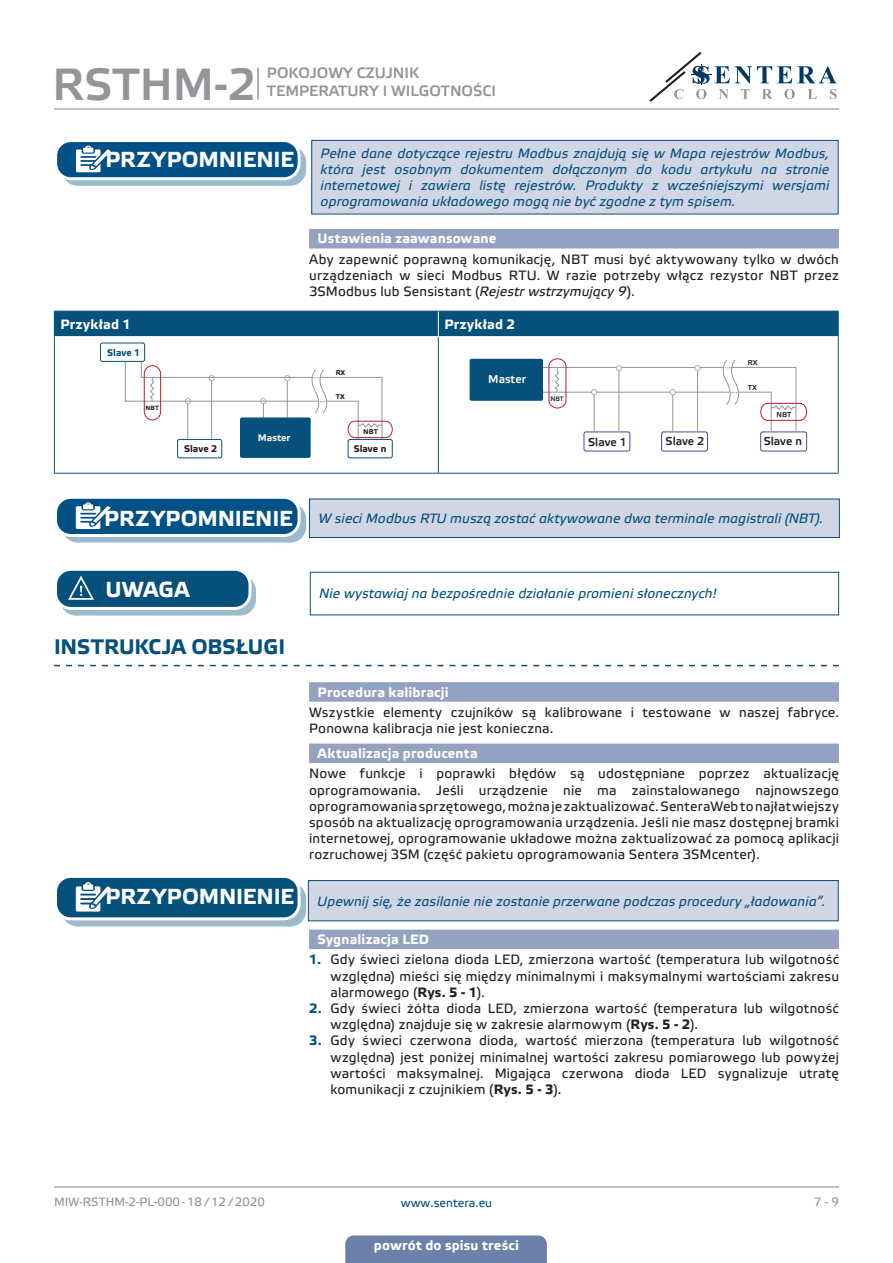
<style>
.page{position:relative;width:893px;height:1263px;background:#fff}
.page>*{position:absolute;margin:0;border:0;box-sizing:border-box;transform-origin:0 0}
.t1{font:45px "Etelka Medium Pro";color:#939598}
.t2{font:700 21.75px "Etelka Text Pro";letter-spacing:-.005em;color:#fff}
.t3{font:700 21px "Etelka Text Pro";letter-spacing:-.005em;color:#06517c}
.t4{font:15px/18px "Etelka Medium Pro";color:#939598}
.body{font:13.5px/16.2px "Etelka Text Pro";letter-spacing:.015em;color:#231f20;text-align:justify}
.attention{font:italic 13.5px/16.2px "Etelka Text Pro";letter-spacing:.01em;color:#06517c;text-align:justify}
.Number-roman{font:700 13.5px "Etelka Text Pro";letter-spacing:.015em;color:#fff}
.head-table{font:700 13.5px "Etelka Text Pro";letter-spacing:.02em;color:#fff}
.t5{font:12px "Etelka Text Pro";color:#939598}
.t6{font:12px "Etelka Text Pro";color:#06517c}
.t7{font:11.4px "Etelka Medium Pro";color:#231f20}
.t8{font:11.4px "Etelka Medium Pro";color:#fff}
.t9{font:700 9.6px "Etelka Text Pro";color:#231f20}
.t10{font:700 9.6px "Etelka Text Pro";color:#f2f3f4}
.t11{font:700 9.6px "Etelka Text Pro";color:#06517c}
.t12{font:7.2px "Etelka Medium Pro";color:#231f20}
.t13{font:700 6.9px "Etelka Text Pro";color:#231f20}
.t14{font:6.45px "Etelka Medium Pro";color:#231f20}
.t15{font:700 6.15px "Etelka Text Pro";color:#231f20}
.s1{font-style:italic}
.s2{font-weight:700;color:#06517c}
.s3{font-weight:700}
</style>
<div class="page">
<hr style="left:54px;top:108px;width:785px;height:1px;background:#939598">
<hr style="left:54px;top:1186px;width:785px;height:1px;background:#939598">
<svg style="left:649px;top:52px;width:188px;height:50px"></svg>
<div style="left:345px;top:1235px;width:202px;height:28px;background:#6c81aa"></div>
<div style="left:309px;top:229px;width:530px;height:19px;background:#94a2c2"></div>
<svg style="left:54px;top:665px;width:785px;height:1px"></svg>
<div style="left:309px;top:682px;width:530px;height:20px;background:#94a2c2"></div>
<div style="left:309px;top:743px;width:530px;height:20px;background:#94a2c2"></div>
<div style="left:309px;top:930px;width:530px;height:19px;background:#94a2c2"></div>
<div style="left:312px;top:140px;width:526px;height:74px;background:#d1d6e4"></div>
<div style="left:311px;top:140px;width:527px;height:74px;border:1px solid #06517c"></div>
<div style="left:63px;top:147px;width:243px;height:38px;background:linear-gradient(to right,#99b9cf,#9cbbd0);border-radius:15px"></div>
<div style="left:62px;top:146px;width:244px;height:40px;border:1px solid #015186;border-radius:15px"></div>
<div style="left:56px;top:141px;width:243px;height:38px;background:#015186;border-radius:15px"></div>
<div style="left:54px;top:139px;width:247px;height:41px;border:3px solid #fff;border-radius:15px"></div>
<svg style="left:76px;top:146px;width:41px;height:34px"></svg>
<hr style="left:54px;top:337px;width:1px;height:136px;background:#06517c">
<hr style="left:438px;top:337px;width:1px;height:136px;background:#06517c">
<hr style="left:838px;top:337px;width:1px;height:136px;background:#06517c">
<hr style="left:54px;top:473px;width:384px;height:1px;background:#06517c">
<hr style="left:438px;top:473px;width:401px;height:1px;background:#06517c">
<div style="left:54px;top:311px;width:785px;height:26px;background:#06517c"></div>
<hr style="left:55px;top:336px;width:383px;height:1px;background:#fff">
<hr style="left:438px;top:336px;width:400px;height:1px;background:#fff">
<div style="left:177px;top:439px;width:45px;height:19px;border:1px solid #06517c;border-radius:2px"></div>
<div style="left:348px;top:439px;width:45px;height:19px;border:1px solid #06517c;border-radius:2px"></div>
<div style="left:240px;top:417px;width:71px;height:41px;background:#06517c;border-radius:2px"></div>
<svg style="left:125px;top:347px;width:268px;height:95px"></svg>
<div style="left:100px;top:343px;width:45px;height:18px;background:#fff;border-radius:2px"></div>
<div style="left:100px;top:343px;width:45px;height:19px;border:1px solid #06517c;border-radius:2px"></div>
<div style="left:661px;top:432px;width:47px;height:19px;border:1px solid #4e439b;border-radius:2px"></div>
<hr style="left:529px;top:392px;width:201px;height:1px;background:#939598">
<hr style="left:536px;top:367px;width:188px;height:1px;background:#939598">
<div style="left:584px;top:432px;width:46px;height:19px;border:1px solid #4e439b;border-radius:2px"></div>
<div style="left:760px;top:432px;width:47px;height:19px;border:1px solid #4e439b;border-radius:2px"></div>
<div style="left:470px;top:359px;width:73px;height:42px;background:#06517c;border-radius:2px"></div>
<svg style="left:548px;top:358px;width:259px;height:74px"></svg>
<div style="left:309px;top:499px;width:530px;height:38px;background:#d1d6e4"></div>
<div style="left:309px;top:499px;width:531px;height:39px;border:1px solid #06517c"></div>
<div style="left:62px;top:504px;width:244px;height:38px;background:#9abacf;border-radius:15px"></div>
<div style="left:62px;top:503px;width:244px;height:40px;border:1px solid #015186;border-radius:15px"></div>
<div style="left:56px;top:497px;width:243px;height:38px;background:#015186;border-radius:15px"></div>
<div style="left:54px;top:496px;width:247px;height:41px;border:3px solid #fff;border-radius:15px"></div>
<svg style="left:76px;top:502px;width:41px;height:34px"></svg>
<div style="left:61px;top:576px;width:194px;height:39px;background:#9cbacb;border-radius:15px"></div>
<div style="left:60px;top:575px;width:196px;height:41px;border:1px solid #06517c;border-radius:15px"></div>
<div style="left:56px;top:569px;width:194px;height:39px;background:#06517c;border-radius:15px"></div>
<div style="left:54px;top:568px;width:197px;height:42px;border:3px solid #fff;border-radius:15px"></div>
<svg style="left:67px;top:576px;width:38px;height:33px"></svg>
<div style="left:310px;top:572px;width:529px;height:43px;border:1px solid #015186"></div>
<div style="left:62px;top:883px;width:244px;height:43px;background:linear-gradient(to right,#9cbacb,#9dbbcb);border-radius:15px"></div>
<div style="left:62px;top:883px;width:244px;height:43px;border:1px solid #06517c;border-radius:15px"></div>
<div style="left:56px;top:876px;width:243px;height:43px;background:#06517c;border-radius:15px"></div>
<div style="left:54px;top:875px;width:247px;height:45px;border:3px solid #fff;border-radius:15px"></div>
<svg style="left:76px;top:882px;width:41px;height:38px"></svg>
<div style="left:308px;top:880px;width:530px;height:41px;background:#d1d6e4"></div>
<div style="left:308px;top:880px;width:531px;height:41px;border:1px solid #06517c"></div>
<hr style="left:257px;top:68px;width:2px;height:32px;background:#939598">
<h1 class="t1" style="left:53px;top:59px;width:205px">RSTHM-2</h1>
<p class="t4" style="left:267px;top:65px;width:231px">POKOJOWY CZUJNIK<br>TEMPERATURY I WILGOTNOŚCI</p>
<p class="t2" style="left:105px;top:147px;width:190px">PRZYPOMNIENIE</p>
<p class="attention" style="left:321px;top:146px;width:510px">Pełne dane dotyczące rejestru Modbus znajdują się w Mapa rejestrów Modbus, która jest osobnym dokumentem dołączonym do kodu artykułu na stronie internetowej i zawiera listę rejestrów. Produkty z wcześniejszymi wersjami oprogramowania układowego mogą nie być zgodne z tym spisem.</p>
<p class="Number-roman" style="left:318px;top:231px;width:180px">Ustawienia zaawansowane</p>
<p class="body" style="left:309px;top:252px;width:531px">Aby zapewnić poprawną komunikację, NBT musi być aktywowany tylko w dwóch urządzeniach w sieci Modbus RTU. W razie potrzeby włącz rezystor NBT przez 3SModbus lub Sensistant (<span class="s1">Rejestr wstrzymujący 9</span>).</p>
<p class="head-table" style="left:60px;top:317px;width:72px">Przykład 1</p>
<p class="head-table" style="left:444px;top:317px;width:72px">Przykład 2</p>
<p class="t13" style="left:336px;top:369px;width:11px">RX</p>
<p class="t13" style="left:336px;top:393px;width:11px">ТX</p>
<p class="t13" style="left:363px;top:428px;width:16px">NBT</p>
<p class="t11" style="left:107px;top:348px;width:35px">Slave 1</p>
<p class="t8" style="left:488px;top:373px;width:39px">Master</p>
<p class="t15" style="left:146px;top:404px;width:15px">NBT</p>
<p class="t10" style="left:258px;top:432px;width:34px">Master</p>
<p class="t9" style="left:184px;top:443px;width:35px">Slave 2</p>
<p class="t9" style="left:354px;top:443px;width:34px">Slave n</p>
<p class="t14" style="left:550px;top:395px;width:15px">NBT</p>
<p class="t7" style="left:588px;top:436px;width:40px">Slave 1</p>
<p class="t7" style="left:666px;top:435px;width:40px">Slave 2</p>
<p class="t12" style="left:748px;top:359px;width:11px">RX</p>
<p class="t12" style="left:748px;top:383px;width:11px">ТX</p>
<p class="t12" style="left:776px;top:410px;width:16px">NBT</p>
<p class="t7" style="left:764px;top:435px;width:40px">Slave n</p>
<p class="t2" style="left:104px;top:506px;width:190px">PRZYPOMNIENIE</p>
<p class="attention" style="left:318px;top:511px;width:506px">W sieci Modbus RTU muszą zostać aktywowane dwa terminale magistrali (NBT).</p>
<p class="t2" style="left:105px;top:577px;width:86px">UWAGA</p>
<p class="attention" style="left:319px;top:586px;width:399px">Nie wystawiaj na bezpośrednie działanie promieni słonecznych!</p>
<p class="t3" style="left:54px;top:635px;width:233px">INSTRUKCJA OBSŁUGI</p>
<p class="Number-roman" style="left:318px;top:684px;width:133px">Procedura kalibracji</p>
<p class="body" style="left:309px;top:705px;width:531px">Wszystkie elementy czujników są kalibrowane i testowane w naszej fabryce.<br>Ponowna kalibracja nie jest konieczna.</p>
<p class="Number-roman" style="left:318px;top:746px;width:162px">Aktualizacja producenta</p>
<p class="body" style="left:309px;top:766px;width:531px">Nowe funkcje i poprawki błędów są udostępniane poprzez aktualizację oprogramowania. Jeśli urządzenie nie ma zainstalowanego najnowszego oprogramowania sprzętowego, można je zaktualizować. SenteraWeb to najłatwiejszy sposób na aktualizację oprogramowania urządzenia. Jeśli nie masz dostępnej bramki internetowej, oprogramowanie układowe można zaktualizować za pomocą aplikacji rozruchowej 3SM (część pakietu oprogramowania Sentera 3SMcenter).</p>
<p class="t2" style="left:106px;top:884px;width:190px">PRZYPOMNIENIE</p>
<p class="attention" style="left:317px;top:894px;width:510px">Upewnij się, że zasilanie nie zostanie przerwane podczas procedury „ładowania”.</p>
<p class="Number-roman" style="left:318px;top:932px;width:113px">Sygnalizacja LED</p>
<p class="body" style="left:330px;top:952px;width:510px;text-indent:-21px"><span class="s2">1.</span> Gdy świeci zielona dioda LED, zmierzona wartość (temperatura lub wilgotność względna) mieści się między minimalnymi i maksymalnymi wartościami zakresu alarmowego (<span class="s3">Rys. 5 - 1</span>).</p>
<p class="body" style="left:330px;top:1001px;width:510px;text-indent:-21px"><span class="s2">2.</span> Gdy świeci żółta dioda LED, zmierzona wartość (temperatura lub wilgotność względna) znajduje się w zakresie alarmowym (<span class="s3">Rys. 5 - 2</span>).</p>
<p class="body" style="left:330px;top:1033px;width:510px;text-indent:-21px"><span class="s2">3.</span> Gdy świeci czerwona dioda, wartość mierzona (temperatura lub wilgotność względna) jest poniżej minimalnej wartości zakresu pomiarowego lub powyżej wartości maksymalnej. Migająca czerwona dioda LED sygnalizuje utratę komunikacji z czujnikiem (<span class="s3">Rys. 5 - 3</span>).</p>
<p class="t5" style="left:54px;top:1195px;width:212px">MIW-RSTHM-2-PL-000 - 18 / 12 / 2020</p>
<p class="t6" style="left:401px;top:1196px;width:93px">www.sentera.eu</p>
<p class="t5" style="left:814px;top:1195px;width:27px">7 - 9</p>
<p class="Number-roman" style="left:374px;top:1238px;width:147px">powrót do spisu treści</p>
</div>
